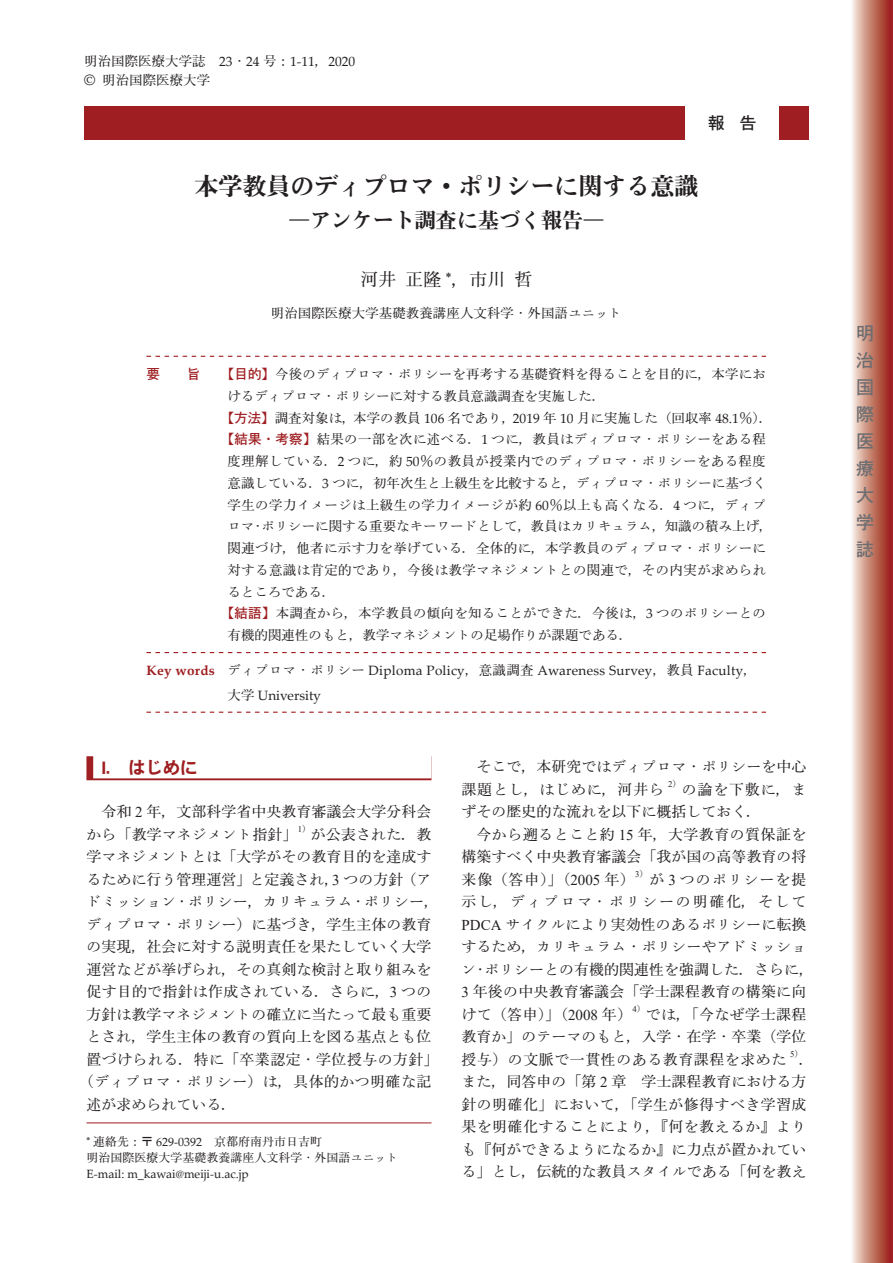
<style>
.page{position:relative;width:893px;height:1263px;background:#fff}
.page>*{position:absolute;margin:0;border:0;box-sizing:border-box;transform-origin:0 0}
.t1{font:24px "Iwa Min Pro Eb";color:#231f20}
.t2{font:21px "Iwa Min Pro Eb";color:#231f20}
.t3{font:18px/27px "Iwa O Go Pro Db";color:#6c6d70;text-align:justify}
.t4{font:500 18px "Iwa O Min Pro";color:#231f20}
.t5{font:17.25px "Iwa O Go Pro Eb";color:#9e1e21}
.t6{font:16.5px "Iwa O Go Pro Db";color:#231f20}
.t7{font:500 15px/22.5px "Iwa O Min Pro";color:#231f20}
.t8{font:500 15px "Iwa O Min Pro";letter-spacing:.025em;color:#231f20}
.t9{font:500 13.5px/18.8px "Iwa O Min Pro";letter-spacing:.01em;color:#231f20}
.t10{font:13.5px/24px "Palatino Linotype";letter-spacing:.02em;color:#231f20}
.t11{font:13.5px "Iwa O Go Pro Db";color:#9e1e21}
.t12{font:500 12px/15.9px "Iwa O Min Pro";color:#231f20}
.t13{font:12px "Palatino Linotype";color:#231f20}
.t14{font:8.7px "Times New Roman";color:#231f20}
.s1{font-family:"Palatino Linotype";font-weight:400}
.s2{font-family:"Ryumin Pro";font-weight:300}
.s3{font-family:"Palatino Linotype";font-weight:400;font-size:15px}
.s4{font-family:"Iwa O Go Pro Db";font-weight:400;color:#9e1e21}
.s5{font-weight:700;color:#9e1e21}
.s6{font-family:"Iwa O Min Pro";font-weight:500}
.s7{font-family:"Arial";font-weight:700}
.s8{font-family:"Times New Roman";font-weight:400}
</style>
<div class="page">
<svg style="left:852px;top:0;width:41px;height:1263px;background:#c47c6f"></svg>
<div style="left:84px;top:106px;width:725px;height:33px;background:#9e1e21"></div>
<div style="left:686px;top:105px;width:93px;height:36px;background:#fff"></div>
<svg style="left:86px;top:756px;width:345px;height:24px"></svg>
<div style="left:93px;top:754px;width:338px;height:24px;background:#fff"></div>
<svg style="left:146px;top:356px;width:620px;height:1px"></svg>
<svg style="left:146px;top:652px;width:620px;height:1px"></svg>
<svg style="left:146px;top:712px;width:620px;height:1px"></svg>
<hr style="left:86px;top:1122px;width:345px;height:1px;background:#9e1e21">
<p class="t9" style="left:84px;top:51px;width:273px">明治国際医療大学誌　<span class="s1">23</span><span class="s2">・</span><span class="s1">24</span> 号：<span class="s1">1-11</span>，<span class="s1">2020 </span><span class="s3">©</span> 明治国際医療大学</p>
<p class="t6" style="left:708px;top:112px;width:49px">報 告</p>
<h1 class="t1" style="left:194px;top:169px;width:506px">本学教員のディプロマ・ポリシーに関する意識</h1>
<h2 class="t2" style="left:289px;top:206px;width:317px">―アンケート調査に基づく報告―</h2>
<p class="t4" style="left:360px;top:267px;width:174px">河井 正隆 <span class="s2">*</span>，市川 哲</p>
<p class="t9" style="left:271px;top:303px;width:353px">明治国際医療大学基礎教養講座人文科学<span class="s2">・</span>外国語ユニット</p>
<p class="t11" style="left:146px;top:365px;width:55px">要　　旨</p>
<p class="t9" style="left:221px;top:365px;width:547px"><span class="s4">【目的】</span>今後のディプロマ<span class="s2">・</span>ポリシーを再考する基礎資料を得ることを目的に，本学にお</p>
<p class="t9" style="left:227px;top:386px;width:379px">けるディプロマ<span class="s2">・</span>ポリシーに対する教員意識調査を実施した．</p>
<p class="t9" style="left:221px;top:408px;width:553px"><span class="s4">【方法】</span>調査対象は，本学の教員 <span class="s1">106</span> 名であり，<span class="s1">2019</span> 年 <span class="s1">10</span> 月に実施した（回収率 <span class="s1">48.1</span>％）．</p>
<p class="t9" style="left:221px;top:430px;width:547px"><span class="s4">【結果・考察】</span>結果の一部を次に述べる．<span class="s1">1</span> つに，教員はディプロマ<span class="s2">・</span>ポリシーをある程</p>
<p class="t9" style="left:227px;top:452px;width:540px">度理解している．<span class="s1">2</span> つに，約 <span class="s1">50</span>％の教員が授業内でのディプロマ<span class="s2">・</span>ポリシーをある程度</p>
<p class="t9" style="left:227px;top:473px;width:540px">意識している．<span class="s1">3</span> つに，初年次生と上級生を比較すると，ディプロマ<span class="s2">・</span>ポリシーに基づく</p>
<p class="t9" style="left:227px;top:495px;width:540px">学生の学力イメージは上級生の学力イメージが約 <span class="s1">60</span>％以上も高くなる．<span class="s1">4</span> つに，ディプ</p>
<p class="t9" style="left:227px;top:517px;width:547px">ロマ<span class="s2">・</span>ポリシーに関する重要なキーワードとして，教員はカリキュラム，知識の積み上げ，</p>
<p class="t9" style="left:227px;top:539px;width:540px">関連づけ，他者に示す力を挙げている．全体的に，本学教員のディプロマ<span class="s2">・</span>ポリシーに</p>
<p class="t9" style="left:227px;top:560px;width:540px">対する意識は肯定的であり，今後は教学マネジメントとの関連で，その内実が求められ</p>
<p class="t9" style="left:227px;top:582px;width:109px">るところである．</p>
<p class="t9" style="left:221px;top:604px;width:547px"><span class="s4">【結語】</span>本調査から，本学教員の傾向を知ることができた．今後は，<span class="s1">3</span> つのポリシーとの</p>
<p class="t9" style="left:227px;top:626px;width:406px">有機的関連性のもと，教学マネジメントの足場作りが課題である．</p>
<p class="t10" style="left:227px;top:658px;width:531px;text-indent:-81px"><span class="s5">Key words</span> <span class="s6">ディプロマ</span><span class="s2">・</span><span class="s6">ポリシー</span> Diploma Policy<span class="s6">，意識調査</span> Awareness Survey<span class="s6">，教員</span> Faculty<span class="s6">，大学</span> University</p>
<p class="t5" style="left:101px;top:756px;width:97px"><span class="s7">I</span>．はじめに</p>
<p class="t7" style="left:86px;top:800px;width:347px;text-indent:15px">令和 <span class="s8">2</span> 年，文部科学省中央教育審議会大学分科会から「教学マネジメント指針」</p>
<p class="t14" style="left:298px;top:823px;width:15px">1<span class="s6">）</span></p>
<p class="t7" style="left:311px;top:822px;width:122px">が公表された．教</p>
<p class="t7" style="left:86px;top:845px;width:346px">学マネジメントとは「大学がその教育目的を達成す</p>
<p class="t7" style="left:86px;top:867px;width:346px">るために行う管理運営」と定義され，<span class="s8">3</span> つの方針（ア</p>
<p class="t7" style="left:86px;top:890px;width:354px">ドミッション<span class="s2">・</span>ポリシー，カリキュラム<span class="s2">・</span>ポリシー，</p>
<p class="t7" style="left:86px;top:912px;width:347px">ディプロマ<span class="s2">・</span>ポリシー）に基づき，学生主体の教育</p>
<p class="t7" style="left:86px;top:935px;width:346px">の実現，社会に対する説明責任を果たしていく大学</p>
<p class="t7" style="left:86px;top:957px;width:346px">運営などが挙げられ，その真剣な検討と取り組みを</p>
<p class="t7" style="left:86px;top:980px;width:347px">促す目的で指針は作成されている．さらに，<span class="s8">3</span> つの</p>
<p class="t7" style="left:86px;top:1002px;width:346px">方針は教学マネジメントの確立に当たって最も重要</p>
<p class="t7" style="left:86px;top:1025px;width:346px">とされ，学生主体の教育の質向上を図る基点とも位</p>
<p class="t8" style="left:86px;top:1049px;width:354px">置づけられる．特に「卒業認定<span class="s2">・</span>学位授与の方針」</p>
<p class="t8" style="left:79px;top:1071px;width:354px">（ディプロマ<span class="s2">・</span>ポリシー）は，具体的かつ明確な記</p>
<p class="t7" style="left:86px;top:1092px;width:151px">述が求められている．</p>
<p class="t12" style="left:86px;top:1133px;width:314px"><span class="s2">*</span> 連絡先：〒 <span class="s1">629-0392</span>　京都府南丹市日吉町<br>明治国際医療大学基礎教養講座人文科学<span class="s2">・</span>外国語ユニット</p>
<p class="t13" style="left:86px;top:1165px;width:164px">E-mail: m_kawai@meiji-u.ac.jp</p>
<p class="t7" style="left:461px;top:755px;width:346px;text-indent:15px">そこで，本研究ではディプロマ<span class="s2">・</span>ポリシーを中心課題とし，はじめに，河井ら</p>
<p class="t14" style="left:668px;top:778px;width:15px">2<span class="s6">）</span></p>
<p class="t7" style="left:461px;top:777px;width:347px;text-indent:220px">の論を下敷に，まずその歴史的な流れを以下に概括しておく．</p>
<p class="t7" style="left:461px;top:822px;width:347px;text-align:justify;text-indent:15px">今から遡るとこと約 <span class="s8">15</span> 年，大学教育の質保証を構築すべく中央教育審議会「我が国の高等教育の将来像（答申）」（<span class="s8">2005</span> 年）</p>
<p class="t14" style="left:635px;top:868px;width:15px">3<span class="s6">）</span></p>
<p class="t7" style="left:461px;top:867px;width:354px;text-indent:188px">が <span class="s8">3</span> つのポリシーを提示し，ディプロマ<span class="s2">・</span>ポリシーの明確化，そして<br><span class="s8">PDCA</span> サイクルにより実効性のあるポリシーに転換するため，カリキュラム<span class="s2">・</span>ポリシーやアドミッション<span class="s2">・</span>ポリシーとの有機的関連性を強調した．さらに，<br><span class="s8">3</span> 年後の中央教育審議会「学士課程教育の構築に向けて（答申）」（<span class="s8">2008</span> 年）</p>
<p class="t14" style="left:632px;top:1003px;width:15px">4<span class="s6">）</span></p>
<p class="t7" style="left:461px;top:1002px;width:346px;text-align:justify;text-indent:184px">では，「今なぜ学士課程教育か」のテーマのもと，入学<span class="s2">・</span>在学<span class="s2">・</span>卒業（学位授与）の文脈で一貫性のある教育課程を求めた</p>
<p class="t14" style="left:790px;top:1048px;width:15px">5<span class="s6">）</span></p>
<p class="t7" style="left:461px;top:1047px;width:354px;text-indent:338px">．また，同答申の「第 <span class="s8">2</span> 章　学士課程教育における方針の明確化」において，「学生が修得すべき学習成果を明確化することにより，『何を教えるか』よりも『何ができるようになるか』に力点が置かれている」とし，伝統的な教員スタイルである「何を教え</p>
<p class="t3" style="left:856px;top:319px;width:19px">明治国際医療大学誌</p>
</div>
